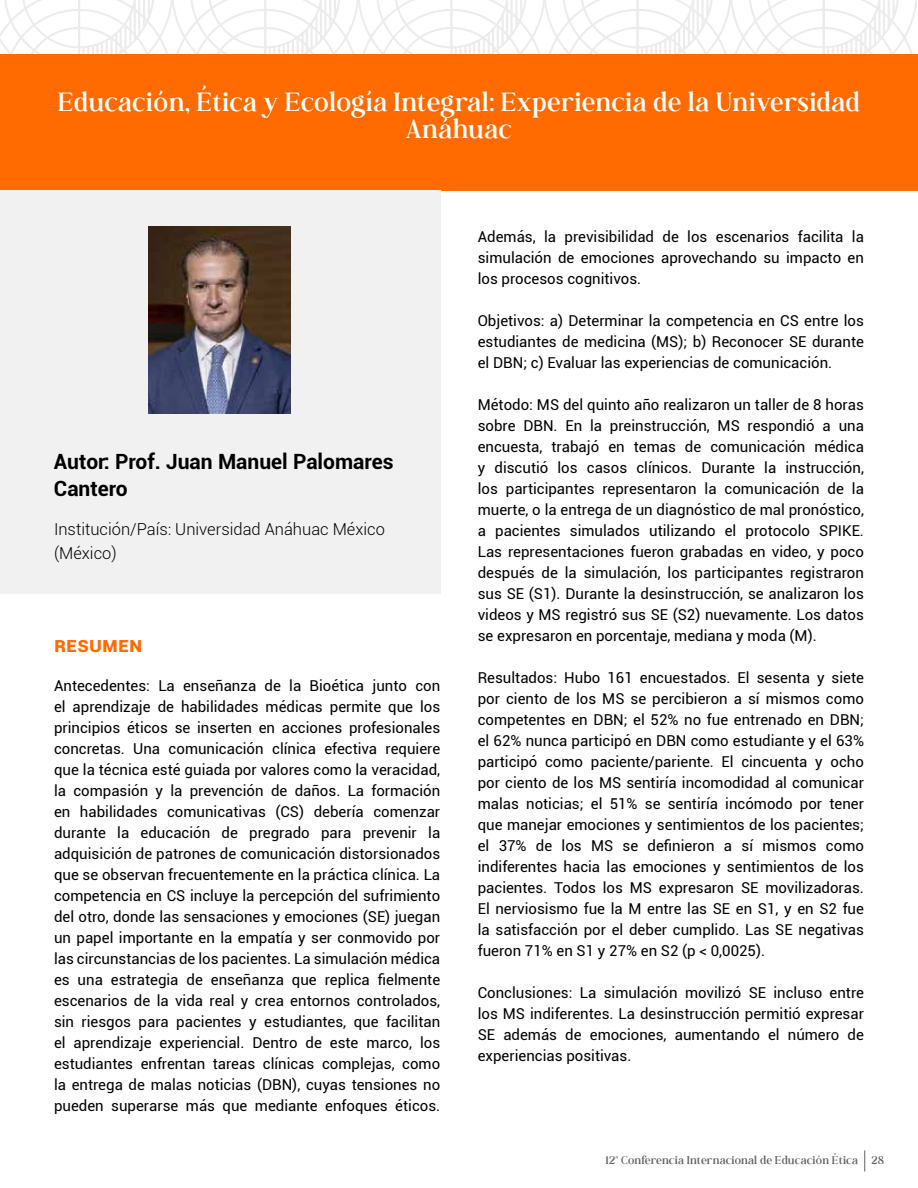
<style>
.page{position:relative;width:918px;height:1188px;background:#fff}
.page>*{position:absolute;margin:0;border:0;box-sizing:border-box;transform-origin:0 0}
.t1{font:21px/27px "Andine";letter-spacing:.025em;color:#fff;text-align:center}
.t2{font:700 21px/27px "Roboto";color:#000}
.t3{font:700 21px "Roboto";color:#ff6b00}
.t4{font:300 16.5px/24px "Roboto";color:#000}
.t5{font:15px/21px "Roboto";color:#000;text-align:justify}
.t6{font:9px "Andine";letter-spacing:.02em;color:#606060}
</style>
<div class="page">
<svg style="left:0;top:0;width:917px;height:54px"></svg>
<svg style="left:864px;top:1150px;width:1px;height:22px"></svg>
<div style="left:0;top:54px;width:918px;height:136px;background:#ff6b00"></div>
<div style="left:0;top:190px;width:440px;height:404px;background:#f1f1f1"></div>
<img style="left:148px;top:226px;width:143px;height:187px">
<h1 class="t1" style="left:58px;top:87px;width:804px">Educación, Ética y Ecología Integral: Experiencia de la Universidad<br>Anáhuac</h1>
<h1 class="t2" style="left:54px;top:447px;width:341px">Autor: Prof. Juan Manuel Palomares<br>Cantero</h1>
<p class="t4" style="left:54px;top:516px;width:332px">Institución/País: Universidad Anáhuac México (México)</p>
<h1 class="t3" style="left:54px;top:629px;width:90px">resumen</h1>
<p class="t5" style="left:54px;top:674px;width:388px">Antecedentes: La enseñanza de la Bioética junto con el aprendizaje de habilidades médicas permite que los principios éticos se inserten en acciones profesionales concretas. Una comunicación clínica efectiva requiere que la técnica esté guiada por valores como la veracidad, la compasión y la prevención de daños. La formación en habilidades comunicativas (CS) debería comenzar durante la educación de pregrado para prevenir la adquisición de patrones de comunicación distorsionados que se observan frecuentemente en la práctica clínica. La competencia en CS incluye la percepción del sufrimiento del otro, donde las sensaciones y emociones (SE) juegan un papel importante en la empatía y ser conmovido por las circunstancias de los pacientes. La simulación médica es una estrategia de enseñanza que replica fielmente escenarios de la vida real y crea entornos controlados, sin riesgos para pacientes y estudiantes, que facilitan el aprendizaje experiencial. Dentro de este marco, los estudiantes enfrentan tareas clínicas complejas, como la entrega de malas noticias (DBN), cuyas tensiones no pueden superarse más que mediante enfoques éticos.</p>
<p class="t5" style="left:478px;top:226px;width:388px">Además, la previsibilidad de los escenarios facilita la simulación de emociones aprovechando su impacto en los procesos cognitivos.</p>
<p class="t5" style="left:478px;top:310px;width:388px">Objetivos: a) Determinar la competencia en CS entre los estudiantes de medicina (MS); b) Reconocer SE durante el DBN; c) Evaluar las experiencias de comunicación.</p>
<p class="t5" style="left:478px;top:394px;width:388px">Método: MS del quinto año realizaron un taller de 8 horas sobre DBN. En la preinstrucción, MS respondió a una encuesta, trabajó en temas de comunicación médica y discutió los casos clínicos. Durante la instrucción, los participantes representaron la comunicación de la muerte, o la entrega de un diagnóstico de mal pronóstico, a pacientes simulados utilizando el protocolo SPIKE.<br>Las representaciones fueron grabadas en video, y poco después de la simulación, los participantes registraron sus SE (S1). Durante la desinstrucción, se analizaron los videos y MS registró sus SE (S2) nuevamente. Los datos se expresaron en porcentaje, mediana y moda (M).</p>
<p class="t5" style="left:478px;top:667px;width:388px">Resultados: Hubo 161 encuestados. El sesenta y siete por ciento de los MS se percibieron a sí mismos como competentes en DBN; el 52% no fue entrenado en DBN; el 62% nunca participó en DBN como estudiante y el 63% participó como paciente/pariente. El cincuenta y ocho por ciento de los MS sentiría incomodidad al comunicar malas noticias; el 51% se sentiría incómodo por tener que manejar emociones y sentimientos de los pacientes; el 37% de los MS se definieron a sí mismos como indiferentes hacia las emociones y sentimientos de los pacientes. Todos los MS expresaron SE movilizadoras.<br>El nerviosismo fue la M entre las SE en S1, y en S2 fue la satisfacción por el deber cumplido. Las SE negativas fueron 71% en S1 y 27% en S2 (p &lt; 0,0025).</p>
<p class="t5" style="left:478px;top:982px;width:388px">Conclusiones: La simulación movilizó SE incluso entre los MS indiferentes. La desinstrucción permitió expresar SE además de emociones, aumentando el número de experiencias positivas.</p>
<p class="t6" style="left:605px;top:1152px;width:254px">12ª Conferencia Internacional de Educación Ética</p>
<p class="t6" style="left:872px;top:1152px;width:14px">28</p>
</div>
